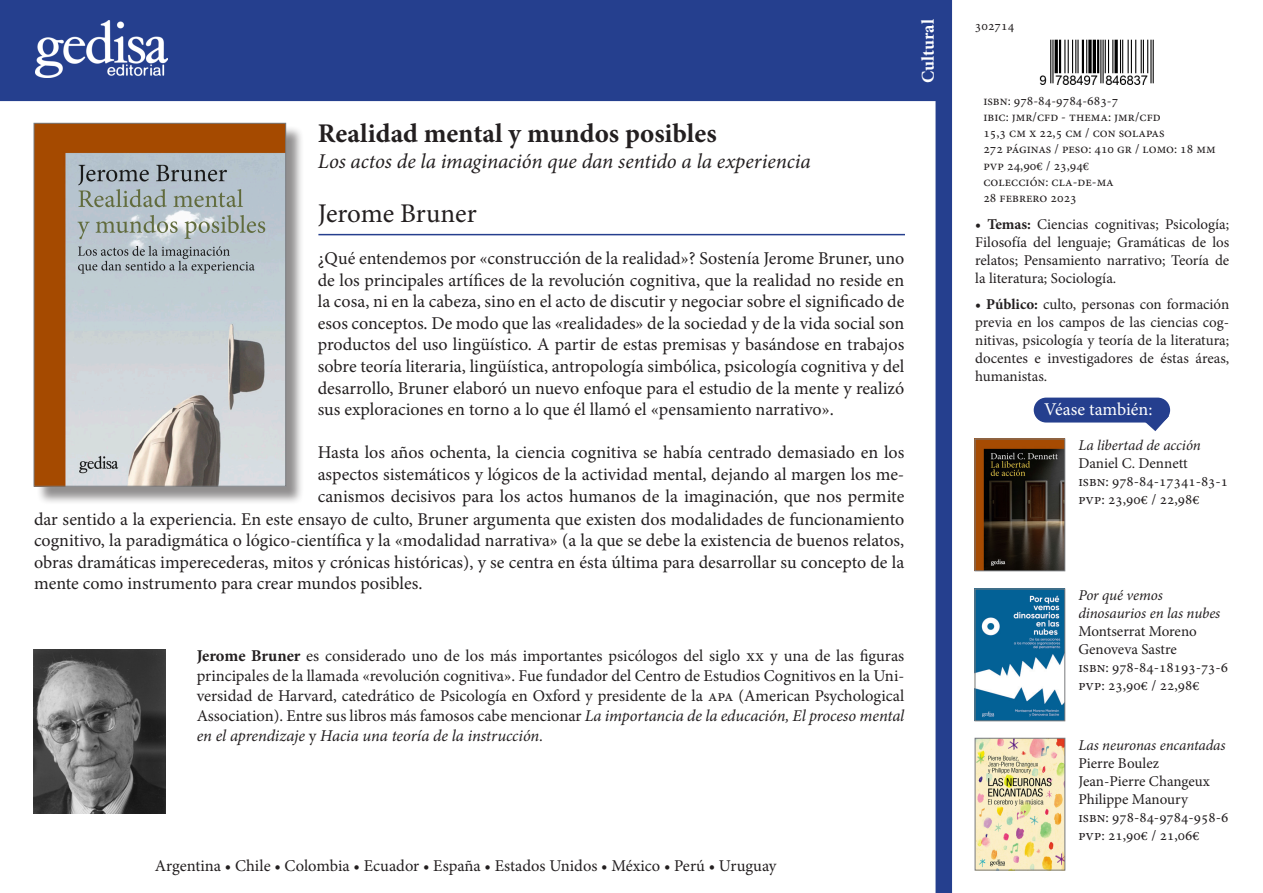
<style>
.page{position:relative;width:1263px;height:893px;background:#fff}
.page>*{position:absolute;margin:0;border:0;box-sizing:border-box;transform-origin:0 0}
.t1{font:700 27px "Minion Pro";color:#231f20}
.t2{font:27px "Minion Pro";color:#231f20}
.t3{font:italic 21px "Minion Pro";letter-spacing:-.005em;color:#231f20}
.Indice{font:18px/21.6px "Minion Pro";color:#231f20;text-align:justify}
.t4{font:18px "Minion Pro";letter-spacing:-.005em;color:#fff}
.Clasificación{font:700 18px "Minion Pro";color:#fff}
.Autores{font:16.5px/19.8px "Minion Pro";color:#231f20;text-align:justify}
.Temas_y_público{font:15px/18px "Minion Pro";color:#231f20;text-align:justify}
.Datos_técnicos{font:15px "Minion Pro";color:#231f20}
.Datos_técnicos-2{font:italic 15px "Minion Pro";letter-spacing:-.005em;color:#231f20}
.Datos_técnicos-3{font:13.5px "Minion Pro";color:#231f20}
.s1{font-weight:700}
.s2{font-style:italic}
</style>
<div class="page">
<div style="left:36px;top:125px;width:268px;height:380px;background:#231f20;opacity:.5"></div>
<img style="left:36px;top:125px;width:248px;height:359px">
<div style="left:34px;top:123px;width:252px;height:363px;border:1px solid #787a7d"></div>
<svg style="left:1146px;top:400px;width:23px;height:31px"></svg>
<div style="left:1034px;top:398px;width:136px;height:25px;background:#253f8e;border-radius:12px"></div>
<hr style="left:318px;top:234px;width:587px;height:1px;background:#253f8e">
<div style="left:935px;top:0;width:17px;height:893px;background:#253f8e"></div>
<img style="left:1039px;top:39px;width:115px;height:45px">
<div style="left:0;top:0;width:935px;height:101px;background:#253f8e"></div>
<img style="left:35px;top:20px;width:133px;height:57px">
<img style="left:34px;top:649px;width:132px;height:164px">
<img style="left:977px;top:441px;width:86px;height:128px">
<div style="left:975px;top:439px;width:90px;height:132px;border:1px solid #787a7d"></div>
<img style="left:977px;top:591px;width:86px;height:128px">
<div style="left:975px;top:589px;width:90px;height:132px;border:1px solid #787a7d"></div>
<img style="left:977px;top:740px;width:86px;height:128px">
<div style="left:975px;top:738px;width:90px;height:132px;border:1px solid #787a7d"></div>
<p class="t1" style="left:318px;top:115px;width:400px">Realidad mental y mundos posibles</p>
<p class="t3" style="left:318px;top:147px;width:494px">Los actos de la imaginación que dan sentido a la experiencia</p>
<p class="t2" style="left:318px;top:195px;width:160px">Jerome Bruner</p>
<p class="Indice" style="left:318px;top:247px;width:588px">¿Qué entendemos por «construcción de la realidad»? Sostenía Jerome Bruner, uno de los principales artífices de la revolución cognitiva, que la realidad no reside en la cosa, ni en la cabeza, sino en el acto de discutir y negociar sobre el significado de esos conceptos. De modo que las «realidades» de la sociedad y de la vida social son productos del uso lingüístico. A partir de estas premisas y basándose en trabajos sobre teoría literaria, lingüística, antropología simbólica, psicología cognitiva y del desarrollo, Bruner elaboró un nuevo enfoque para el estudio de la mente y realizó sus exploraciones en torno a lo que él llamó el «pensamiento narrativo».</p>
<p class="Indice" style="left:318px;top:442px;width:588px">Hasta los años ochenta, la ciencia cognitiva se había centrado demasiado en los aspectos sistemáticos y lógicos de la actividad mental, dejando al margen los me&shy;canismos decisivos para los actos humanos de la imaginación, que nos permite</p>
<p class="Indice" style="left:34px;top:508px;width:872px">dar sentido a la experiencia. En este ensayo de culto, Bruner argumenta que existen dos modalidades de funcionamiento cognitivo, la paradigmática o lógico-científica y la «modalidad narrativa» (a la que se debe la existencia de buenos relatos, obras dramáticas imperecederas, mitos y crónicas históricas), y se centra en ésta última para desarrollar su concepto de la mente como instrumento para crear mundos posibles.</p>
<p class="Clasificación" style="left:915px;top:83px;width:65px;rotate:-90deg">Cultural</p>
<p class="Autores" style="left:197px;top:646px;width:709px"><span class="s1">Jerome Bruner</span> es considerado uno de los más importantes psicólogos del siglo xx y una de las figuras principales de la llamada «revolución cognitiva». Fue fundador del Centro de Estudios Cognitivos en la Uni&shy;versidad de Harvard, catedrático de Psicología en Oxford y presidente de la apa (American Psychological Association). Entre sus libros más famosos cabe mencionar <span class="s2">La importancia de la educación, El proceso mental en el aprendizaje</span> y <span class="s2">Hacia una teoría de la instrucción.</span></p>
<p class="Autores" style="left:155px;top:856px;width:623px">Argentina • Chile • Colombia • Ecuador • España • Estados Unidos • México • Perú • Uruguay</p>
<p class="Datos_técnicos-3" style="left:975px;top:16px;width:41px">302714</p>
<p class="Datos_técnicos-3" style="left:983px;top:92px;width:136px">isbn: 978-84-9784-683-7</p>
<p class="Datos_técnicos-3" style="left:983px;top:108px;width:179px">ibic: jmr/cfd - thema: jmr/cfd</p>
<p class="Datos_técnicos-3" style="left:983px;top:124px;width:183px">15,3 cm x 22,5 cm / con solapas</p>
<p class="Datos_técnicos-3" style="left:983px;top:140px;width:234px">272 páginas / peso: 410 gr / lomo: 18 mm</p>
<p class="Datos_técnicos-3" style="left:983px;top:156px;width:108px">pvp 24,90€ / 23,94€</p>
<p class="Datos_técnicos-3" style="left:983px;top:173px;width:132px">colección: cla-de-ma</p>
<p class="Datos_técnicos-3" style="left:983px;top:189px;width:95px">28 febrero 2023</p>
<p class="Temas_y_público" style="left:975px;top:215px;width:256px"><span class="s1">• Temas:</span> Ciencias cognitivas; Psicología; Filosofía del lenguaje; Gramáticas de los relatos; Pensamiento narrativo; Teoría de la literatura; Sociología.</p>
<p class="Temas_y_público" style="left:975px;top:295px;width:256px"><span class="s1">• Público:</span> culto, personas con formación previa en los campos de las ciencias cog&shy;nitivas, psicología y teoría de la literatura; docentes e investigadores de éstas áreas, humanistas.</p>
<p class="t4" style="left:1044px;top:397px;width:110px">Véase también:</p>
<p class="Datos_técnicos-2" style="left:1078px;top:435px;width:124px">La libertad de acción</p>
<p class="Datos_técnicos" style="left:1078px;top:453px;width:111px">Daniel C. Dennett</p>
<p class="Datos_técnicos" style="left:1078px;top:471px;width:151px">isbn: 978-84-17341-83-1</p>
<p class="Datos_técnicos" style="left:1078px;top:489px;width:123px">pvp: 23,90€ / 22,98€</p>
<p class="Datos_técnicos-2" style="left:1078px;top:585px;width:86px">Por qué vemos</p>
<p class="Datos_técnicos-2" style="left:1078px;top:603px;width:143px">dinosaurios en las nubes</p>
<p class="Datos_técnicos" style="left:1078px;top:621px;width:120px">Montserrat Moreno</p>
<p class="Datos_técnicos" style="left:1078px;top:639px;width:100px">Genoveva Sastre</p>
<p class="Datos_técnicos" style="left:1078px;top:657px;width:151px">isbn: 978-84-18193-73-6</p>
<p class="Datos_técnicos" style="left:1078px;top:675px;width:123px">pvp: 23,90€ / 22,98€</p>
<p class="Datos_técnicos-2" style="left:1078px;top:735px;width:149px">Las neuronas encantadas</p>
<p class="Datos_técnicos" style="left:1078px;top:753px;width:82px">Pierre Boulez</p>
<p class="Datos_técnicos" style="left:1078px;top:771px;width:133px">Jean-Pierre Changeux</p>
<p class="Datos_técnicos" style="left:1078px;top:789px;width:111px">Philippe Manoury</p>
<p class="Datos_técnicos" style="left:1078px;top:807px;width:151px">isbn: 978-84-9784-958-6</p>
<p class="Datos_técnicos" style="left:1078px;top:825px;width:123px">pvp: 21,90€ / 21,06€</p>
</div>
